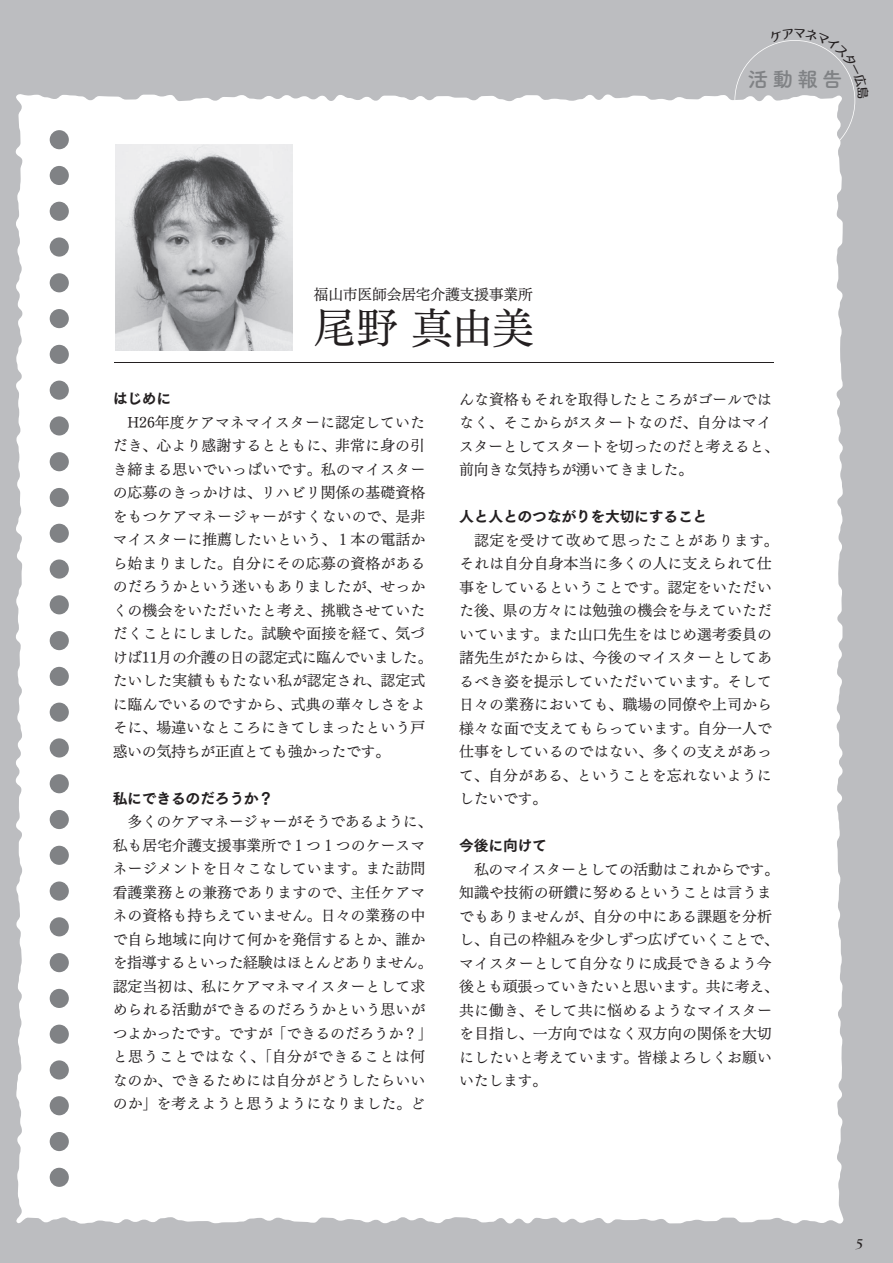
<style>
.page{position:relative;width:893px;height:1263px;background:#bcbdc0}
.page>*{position:absolute;margin:0;border:0;box-sizing:border-box;transform-origin:0 0}
.t1{font:42.45px "Tsuku Min Pro M";color:#231f20}
.t2{font:21px "Tsuku B Rd Gothic Std B";color:#808285}
.t3{font:14.85px/23.5px "Tsuku Min Pro RB";letter-spacing:.005em;color:#231f20}
.t4{font:14.85px "Tsuku Go Pro E";letter-spacing:-.02em;color:#231f20}
.t5{font:14.85px "Tsuku Min Pro RB";letter-spacing:-.02em;color:#231f20}
.t6{font:italic 14.85px "Constantia";color:#231f20}
</style>
<div class="page">
<div style="left:15px;top:94px;width:829px;height:1130px;background:#fff"></div>
<div style="left:50px;top:130px;width:19px;height:19px;background:#808285;border-radius:50%"></div>
<div style="left:50px;top:166px;width:19px;height:19px;background:#808285;border-radius:50%"></div>
<div style="left:50px;top:202px;width:19px;height:19px;background:#808285;border-radius:50%"></div>
<div style="left:50px;top:237px;width:19px;height:20px;background:#808285;border-radius:50%"></div>
<div style="left:50px;top:273px;width:19px;height:19px;background:#808285;border-radius:50%"></div>
<div style="left:50px;top:309px;width:19px;height:19px;background:#808285;border-radius:50%"></div>
<div style="left:50px;top:345px;width:19px;height:19px;background:#808285;border-radius:50%"></div>
<div style="left:50px;top:381px;width:19px;height:19px;background:#808285;border-radius:50%"></div>
<div style="left:50px;top:416px;width:19px;height:19px;background:#808285;border-radius:50%"></div>
<div style="left:50px;top:452px;width:19px;height:19px;background:#808285;border-radius:50%"></div>
<div style="left:50px;top:488px;width:19px;height:19px;background:#808285;border-radius:50%"></div>
<div style="left:50px;top:524px;width:19px;height:19px;background:#808285;border-radius:50%"></div>
<div style="left:50px;top:559px;width:19px;height:20px;background:#808285;border-radius:50%"></div>
<div style="left:50px;top:595px;width:19px;height:19px;background:#808285;border-radius:50%"></div>
<div style="left:50px;top:631px;width:19px;height:19px;background:#808285;border-radius:50%"></div>
<div style="left:50px;top:667px;width:19px;height:19px;background:#808285;border-radius:50%"></div>
<div style="left:50px;top:703px;width:19px;height:19px;background:#808285;border-radius:50%"></div>
<div style="left:50px;top:738px;width:19px;height:19px;background:#808285;border-radius:50%"></div>
<div style="left:50px;top:774px;width:19px;height:19px;background:#808285;border-radius:50%"></div>
<div style="left:50px;top:810px;width:19px;height:19px;background:#808285;border-radius:50%"></div>
<div style="left:50px;top:846px;width:19px;height:19px;background:#808285;border-radius:50%"></div>
<div style="left:50px;top:881px;width:19px;height:20px;background:#808285;border-radius:50%"></div>
<div style="left:50px;top:917px;width:19px;height:19px;background:#808285;border-radius:50%"></div>
<div style="left:50px;top:953px;width:19px;height:19px;background:#808285;border-radius:50%"></div>
<div style="left:50px;top:989px;width:19px;height:19px;background:#808285;border-radius:50%"></div>
<div style="left:50px;top:1025px;width:19px;height:19px;background:#808285;border-radius:50%"></div>
<div style="left:50px;top:1060px;width:19px;height:19px;background:#808285;border-radius:50%"></div>
<div style="left:50px;top:1096px;width:19px;height:19px;background:#808285;border-radius:50%"></div>
<div style="left:50px;top:1132px;width:19px;height:19px;background:#808285;border-radius:50%"></div>
<div style="left:50px;top:1168px;width:19px;height:19px;background:#808285;border-radius:50%"></div>
<img style="left:116px;top:145px;width:176px;height:206px">
<hr style="left:115px;top:362px;width:659px;height:1px;background:#231f20">
<svg style="left:734px;top:40px;width:122px;height:121px"></svg>
<h2 class="t2" style="left:748px;top:63px;width:97px">活動報告</h2>
<p class="t5" style="left:314px;top:280px;width:221px">福山市医師会居宅介護支援事業所</p>
<h1 class="t1" style="left:314px;top:290px;width:222px">尾野 真由美</h1>
<p class="t4" style="left:113px;top:385px;width:60px">はじめに</p>
<p class="t3" style="left:113px;top:409px;width:321px">　H26年度ケアマネマイスターに認定していただき、心より感謝するとともに、非常に身の引き締まる思いでいっぱいです。私のマイスターの応募のきっかけは、リハビリ関係の基礎資格をもつケアマネージャーがすくないので、是非マイスターに推薦したいという、 1 本の電話から始まりました。自分にその応募の資格があるのだろうかという迷いもありましたが、せっかくの機会をいただいたと考え、挑戦させていただくことにしました。試験や面接を経て、気づけば11月の介護の日の認定式に臨んでいました。たいした実績ももたない私が認定され、認定式に臨んでいるのですから、式典の華々しさをよそに、場違いなところにきてしまったという戸惑いの気持ちが正直とても強かったです。</p>
<p class="t4" style="left:113px;top:785px;width:162px">私にできるのだろうか？</p>
<p class="t3" style="left:113px;top:808px;width:321px">　多くのケアマネージャーがそうであるように、私も居宅介護支援事業所で 1 つ 1 つのケースマネージメントを日々こなしています。また訪問看護業務との兼務でありますので、主任ケアマネの資格も持ちえていません。日々の業務の中で自ら地域に向けて何かを発信するとか、誰かを指導するといった経験はほとんどありません。認定当初は、私にケアマネマイスターとして求められる活動ができるのだろうかという思いがつよかったです。ですが「できるのだろうか？」と思うことではなく、「自分ができることは何なのか、できるためには自分がどうしたらいいのか」を考えようと思うようになりました。ど</p>
<p class="t3" style="left:459px;top:385px;width:321px">んな資格もそれを取得したところがゴールではなく、そこからがスタートなのだ、自分はマイスターとしてスタートを切ったのだと考えると、前向きな気持ちが湧いてきました。</p>
<p class="t4" style="left:459px;top:503px;width:250px">人と人とのつながりを大切にすること</p>
<p class="t3" style="left:459px;top:526px;width:321px">　認定を受けて改めて思ったことがあります。それは自分自身本当に多くの人に支えられて仕事をしているということです。認定をいただいた後、県の方々には勉強の機会を与えていただいています。また山口先生をはじめ選考委員の諸先生がたからは、今後のマイスターとしてあるべき姿を提示していただいています。そして日々の業務においても、職場の同僚や上司から様々な面で支えてもらっています。自分一人で仕事をしているのではない、多くの支えがあって、自分がある、ということを忘れないようにしたいです。</p>
<p class="t4" style="left:459px;top:832px;width:89px">今後に向けて</p>
<p class="t3" style="left:459px;top:855px;width:322px">　私のマイスターとしての活動はこれからです。知識や技術の研鑽に努めるということは言うまでもありませんが、自分の中にある課題を分析し、自己の枠組みを少しずつ広げていくことで、マイスターとして自分なりに成長できるよう今後とも頑張っていきたいと思います。共に考え、共に働き、そして共に悩めるようなマイスターを目指し、一方向ではなく双方向の関係を大切にしたいと考えています。皆様よろしくお願いいたします。</p>
<p class="t6" style="left:856px;top:1230px;width:8px">5</p>
</div>
